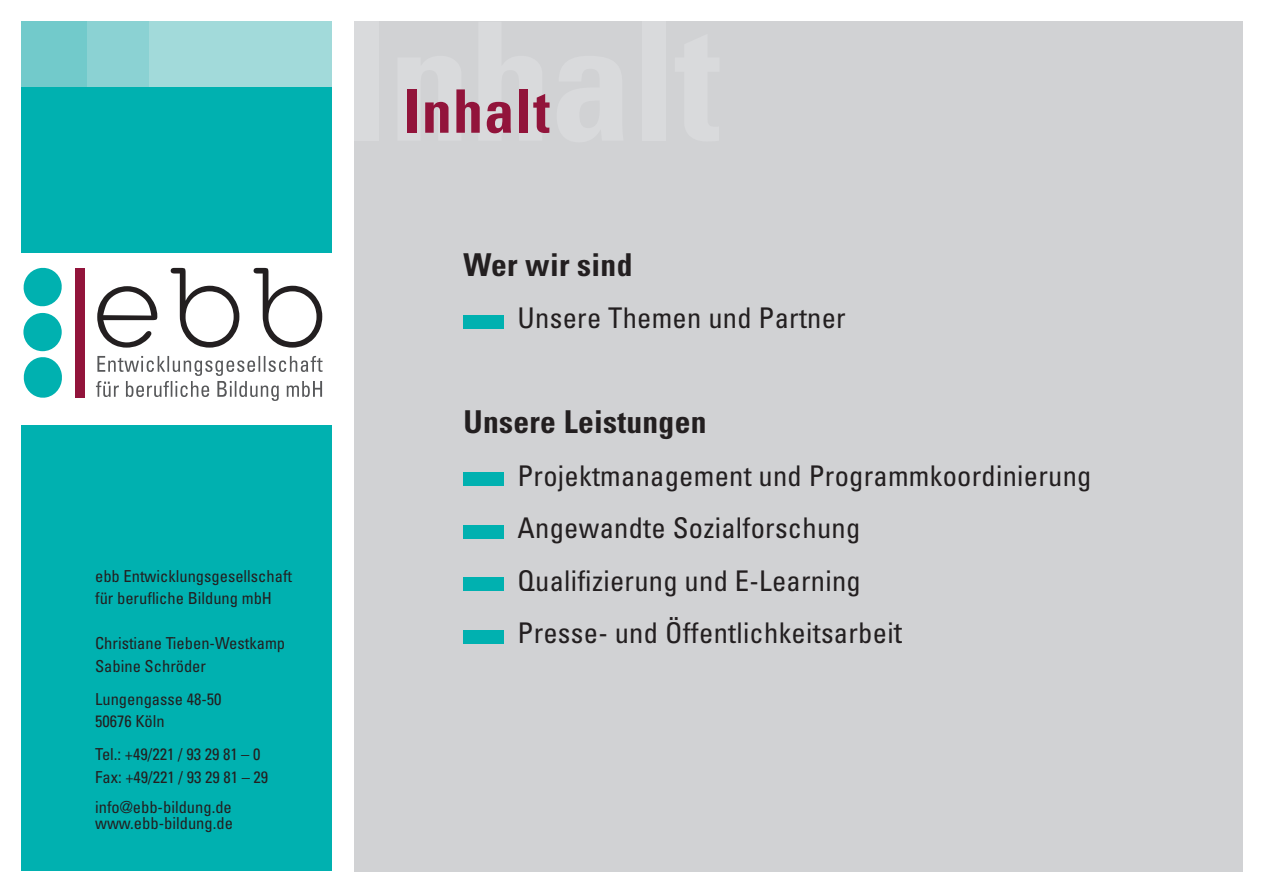
<style>
.page{position:relative;width:1263px;height:893px;background:#fff}
.page>*{position:absolute;margin:0;border:0;box-sizing:border-box;transform-origin:0 0}
.t1{font:700 condensed 60px "Univers";letter-spacing:.02em;color:#92143b}
.t2{font:700 condensed 31.5px "Univers";letter-spacing:.01em;color:#231f20}
.t3{font:condensed 28.5px/52.5px "Univers";letter-spacing:.01em;color:#231f20}
.t4{font:condensed 16.5px/22.5px "Univers";color:#231f20}
.s1{font-size:30px}
</style>
<div class="page">
<svg style="left:23px;top:268px;width:39px;height:39px"></svg>
<div style="left:25px;top:314px;width:35px;height:36px;background:#00b1b0;border-radius:50%"></div>
<div style="left:23px;top:313px;width:39px;height:38px;border:3px solid #00b1b0;border-radius:50%"></div>
<svg style="left:23px;top:357px;width:39px;height:41px"></svg>
<svg style="left:97px;top:268px;width:225px;height:80px"></svg>
<svg style="left:96px;top:356px;width:227px;height:45px"></svg>
<div style="left:75px;top:268px;width:9px;height:129px;background:#92143b"></div>
<div style="left:21px;top:22px;width:311px;height:230px;background:#00b1b0"></div>
<div style="left:21px;top:425px;width:311px;height:446px;background:#00b1b0"></div>
<div style="left:354px;top:21px;width:889px;height:851px;background:#d1d2d4"></div>
<div style="left:86px;top:21px;width:65px;height:65px;background:#8bd2d3"></div>
<div style="left:149px;top:21px;width:183px;height:65px;background:#a2dada"></div>
<div style="left:21px;top:21px;width:66px;height:65px;background:#72cacb"></div>
<div style="left:463px;top:315px;width:41px;height:13px;background:#00b1b0"></div>
<div style="left:463px;top:472px;width:41px;height:14px;background:#00b1b0"></div>
<div style="left:463px;top:525px;width:41px;height:13px;background:#00b1b0"></div>
<div style="left:463px;top:577px;width:41px;height:14px;background:#00b1b0"></div>
<div style="left:463px;top:630px;width:41px;height:13px;background:#00b1b0"></div>
<p class="t4" style="left:95px;top:564px;width:199px">ebb Entwicklungsgesellschaft für berufliche Bildung mbH</p>
<p class="t4" style="left:95px;top:632px;width:192px">Christiane Tieben-Westkamp<br>Sabine Schröder</p>
<p class="t4" style="left:95px;top:687px;width:128px">Lungengasse 48-50<br>50676 Köln</p>
<p class="t4" style="left:95px;top:743px;width:175px">Tel.: +49/221 / 93 29 81 – 0<br>Fax: +49/221 / 93 29 81 – 29</p>
<p class="t4" style="left:95px;top:798px;width:139px;line-height:16.5px">info@ebb-bildung.de www.ebb-bildung.de</p>
<h1 class="t1" style="left:404px;top:75px;width:148px">Inhalt</h1>
<h2 class="t2" style="left:463px;top:245px;width:170px">Wer wir sind</h2>
<h3 class="t3" style="left:517px;top:292px;width:330px">Unsere Themen und Partner</h3>
<h2 class="t2" style="left:463px;top:403px;width:244px">Unsere Leistungen</h2>
<h3 class="t3" style="left:517px;top:449px;width:575px">Projektmanagement und Programmkoordinierung Angewandte Sozialforschung<br>Qualifizierung und E-Learning<br>Presse- und Öffentlichkeitsarbei<span class="s1">t</span></h3>
</div>
